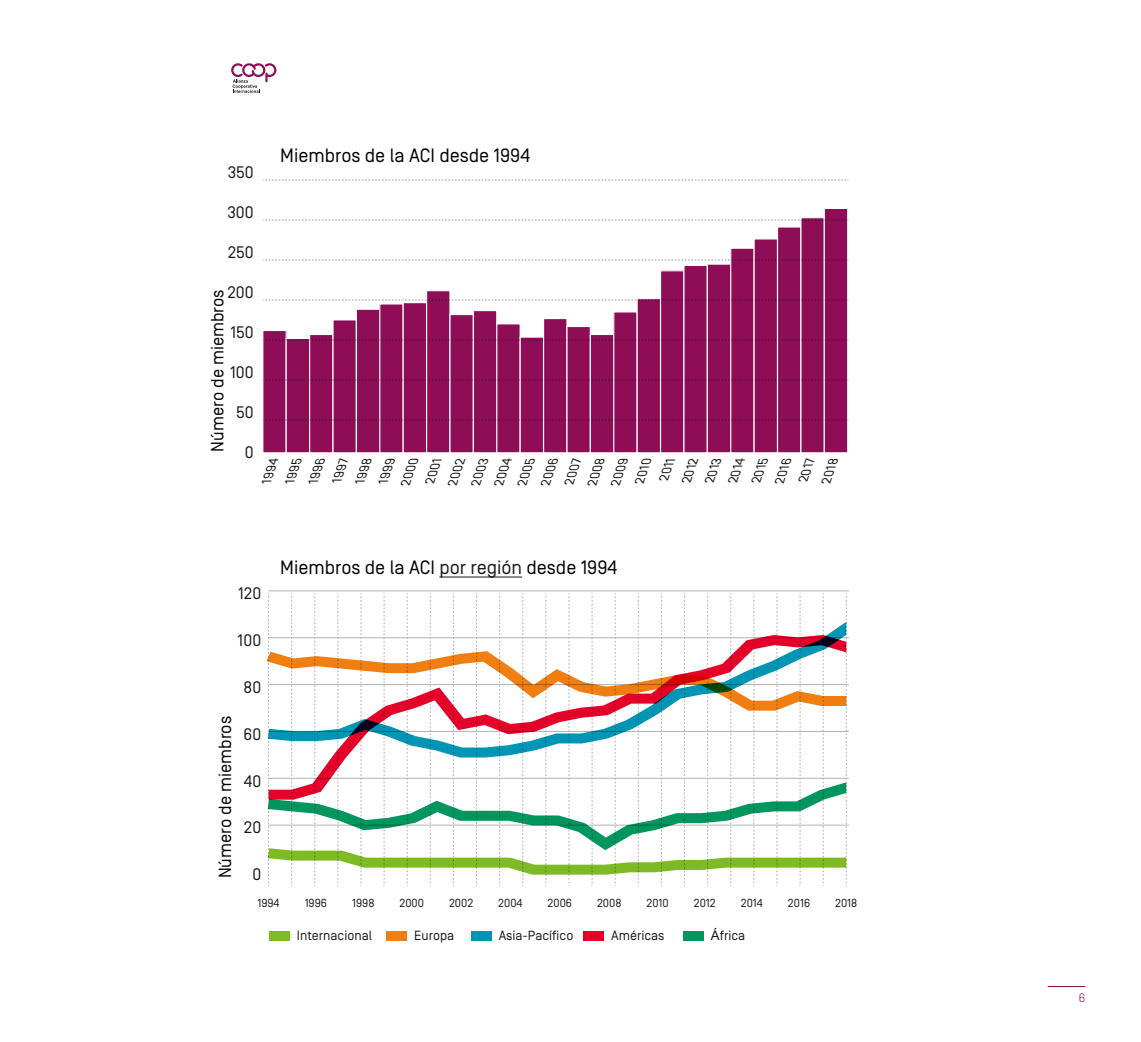
<style>
.page{position:relative;width:1141px;height:1042px;background:#fff}
.page>*{position:absolute;margin:0;border:0;box-sizing:border-box;transform-origin:0 0}
.Légendes_graphes{font:19.25px "Simplon BP Regular";color:#000}
.Légendes_graphes-2{font:17.68px "Simplon BP Regular";color:#000}
.t1{font:16.62px "Simplon BP Regular";color:#181716}
.t2{font:13.3px "Simplon BP Regular";color:#181716}
.t3{font:italic 12.6px "Simplon BP Regular";color:#181716;scale:1.11 1}
.t4{font:300 12.25px "Simplon BP";color:#8d0d57}
.t5{font:11.72px "Simplon BP Regular";color:#181716}
.s1{color:#181716}
.s2{font-family:"Arial"}
</style>
<div class="page">
<svg style="left:231px;top:63px;width:45px;height:30px"></svg>
<svg style="left:263px;top:300px;width:374px;height:1px"></svg>
<svg style="left:263px;top:260px;width:467px;height:1px"></svg>
<svg style="left:263px;top:220px;width:537px;height:1px"></svg>
<svg style="left:263px;top:180px;width:585px;height:1px"></svg>
<div style="left:263px;top:330px;width:23px;height:123px;background:#8d0d57"></div>
<div style="left:262px;top:330px;width:25px;height:123px;border:1px solid #fff"></div>
<div style="left:286px;top:338px;width:24px;height:115px;background:#8d0d57"></div>
<div style="left:286px;top:338px;width:24px;height:115px;border:1px solid #fff"></div>
<div style="left:310px;top:334px;width:23px;height:119px;background:#8d0d57"></div>
<div style="left:309px;top:334px;width:25px;height:119px;border:1px solid #fff"></div>
<div style="left:333px;top:320px;width:23px;height:133px;background:#8d0d57"></div>
<div style="left:332px;top:319px;width:25px;height:134px;border:1px solid #fff"></div>
<div style="left:356px;top:309px;width:24px;height:144px;background:#8d0d57"></div>
<div style="left:356px;top:309px;width:24px;height:144px;border:1px solid #fff"></div>
<div style="left:380px;top:304px;width:23px;height:149px;background:#8d0d57"></div>
<div style="left:379px;top:303px;width:25px;height:150px;border:1px solid #fff"></div>
<div style="left:403px;top:303px;width:24px;height:150px;background:#8d0d57"></div>
<div style="left:403px;top:302px;width:24px;height:151px;border:1px solid #fff"></div>
<div style="left:427px;top:291px;width:23px;height:162px;background:#8d0d57"></div>
<div style="left:426px;top:290px;width:25px;height:163px;border:1px solid #fff"></div>
<div style="left:450px;top:314px;width:23px;height:139px;background:#8d0d57"></div>
<div style="left:449px;top:314px;width:25px;height:139px;border:1px solid #fff"></div>
<div style="left:473px;top:310px;width:24px;height:143px;background:#8d0d57"></div>
<div style="left:473px;top:310px;width:24px;height:143px;border:1px solid #fff"></div>
<div style="left:497px;top:324px;width:23px;height:129px;background:#8d0d57"></div>
<div style="left:496px;top:323px;width:25px;height:130px;border:1px solid #fff"></div>
<div style="left:520px;top:337px;width:24px;height:116px;background:#8d0d57"></div>
<div style="left:520px;top:336px;width:24px;height:117px;border:1px solid #fff"></div>
<div style="left:544px;top:318px;width:23px;height:135px;background:#8d0d57"></div>
<div style="left:543px;top:318px;width:25px;height:135px;border:1px solid #fff"></div>
<div style="left:567px;top:326px;width:23px;height:127px;background:#8d0d57"></div>
<div style="left:566px;top:326px;width:25px;height:127px;border:1px solid #fff"></div>
<div style="left:590px;top:334px;width:24px;height:119px;background:#8d0d57"></div>
<div style="left:590px;top:334px;width:24px;height:119px;border:1px solid #fff"></div>
<div style="left:614px;top:312px;width:23px;height:141px;background:#8d0d57"></div>
<div style="left:613px;top:311px;width:25px;height:142px;border:1px solid #fff"></div>
<div style="left:637px;top:299px;width:24px;height:154px;background:#8d0d57"></div>
<div style="left:661px;top:271px;width:23px;height:182px;background:#8d0d57"></div>
<div style="left:660px;top:270px;width:25px;height:183px;border:1px solid #fff"></div>
<div style="left:684px;top:265px;width:23px;height:188px;background:#8d0d57"></div>
<div style="left:683px;top:265px;width:25px;height:188px;border:1px solid #fff"></div>
<div style="left:707px;top:264px;width:24px;height:189px;background:#8d0d57"></div>
<div style="left:707px;top:263px;width:24px;height:190px;border:1px solid #fff"></div>
<div style="left:731px;top:248px;width:23px;height:205px;background:#8d0d57"></div>
<div style="left:730px;top:248px;width:25px;height:205px;border:1px solid #fff"></div>
<div style="left:754px;top:239px;width:23px;height:214px;background:#8d0d57"></div>
<div style="left:777px;top:227px;width:24px;height:226px;background:#8d0d57"></div>
<div style="left:777px;top:226px;width:24px;height:227px;border:1px solid #fff"></div>
<div style="left:801px;top:218px;width:23px;height:235px;background:#8d0d57"></div>
<div style="left:800px;top:217px;width:25px;height:236px;border:1px solid #fff"></div>
<div style="left:824px;top:208px;width:24px;height:245px;background:#8d0d57"></div>
<div style="left:824px;top:208px;width:24px;height:245px;border:1px solid #fff"></div>
<hr style="left:269px;top:825px;width:580px;height:1px;background:#b1b2b3">
<hr style="left:269px;top:778px;width:580px;height:1px;background:#b1b2b3">
<hr style="left:269px;top:731px;width:580px;height:1px;background:#b1b2b3">
<hr style="left:269px;top:684px;width:580px;height:1px;background:#b1b2b3">
<hr style="left:269px;top:637px;width:580px;height:1px;background:#b1b2b3">
<hr style="left:269px;top:590px;width:580px;height:1px;background:#b1b2b3">
<div style="left:269px;top:930px;width:21px;height:10px;background:#7eba23"></div>
<div style="left:386px;top:930px;width:21px;height:10px;background:#f07e10"></div>
<div style="left:471px;top:930px;width:20px;height:10px;background:#0094b5"></div>
<div style="left:583px;top:930px;width:21px;height:10px;background:#e40029"></div>
<div style="left:683px;top:930px;width:21px;height:10px;background:#00965e"></div>
<svg style="left:266px;top:593px;width:581px;height:293px"></svg>
<hr style="left:439px;top:576px;width:83px;height:1px;background:#181716">
<hr style="left:1048px;top:986px;width:37px;height:1px;background:#8d0d57">
<p class="t1" style="left:228px;top:163px;width:27px">350</p>
<p class="t1" style="left:227px;top:203px;width:28px">300</p>
<p class="t1" style="left:228px;top:243px;width:27px">250</p>
<p class="Légendes_graphes" style="left:280px;top:144px;width:251px">Miembros de la ACI desde 1994</p>
<p class="t1" style="left:228px;top:283px;width:28px">200</p>
<p class="Légendes_graphes-2" style="left:207px;top:451px;width:164px;rotate:-90deg">Número de miembros</p>
<p class="t1" style="left:231px;top:323px;width:25px">150</p>
<p class="t1" style="left:230px;top:363px;width:25px">100</p>
<p class="t1" style="left:236px;top:403px;width:19px">50</p>
<p class="t1" style="left:245px;top:443px;width:10px">0</p>
<p class="t3" style="left:260px;top:480px;width:26px;rotate:-71deg">1994</p>
<p class="t3" style="left:283px;top:480px;width:26px;rotate:-71deg">1995</p>
<p class="t3" style="left:306px;top:480px;width:26px;rotate:-71deg">1996</p>
<p class="t3" style="left:330px;top:479px;width:25px;rotate:-71deg">1997</p>
<p class="t3" style="left:353px;top:480px;width:26px;rotate:-71deg">1998</p>
<p class="t3" style="left:376px;top:480px;width:26px;rotate:-71deg">1999</p>
<p class="t3" style="left:399px;top:482px;width:28px;rotate:-71deg">2000</p>
<p class="t3" style="left:423px;top:480px;width:26px;rotate:-71deg">2001</p>
<p class="t3" style="left:445px;top:482px;width:28px;rotate:-71deg">2002</p>
<p class="t3" style="left:469px;top:482px;width:28px;rotate:-71deg">2003</p>
<p class="t3" style="left:492px;top:482px;width:28px;rotate:-71deg">2004</p>
<p class="t3" style="left:515px;top:482px;width:28px;rotate:-71deg">2005</p>
<p class="t3" style="left:538px;top:482px;width:28px;rotate:-71deg">2006</p>
<p class="t3" style="left:562px;top:481px;width:27px;rotate:-71deg">2007</p>
<p class="t3" style="left:585px;top:482px;width:28px;rotate:-71deg">2008</p>
<p class="t3" style="left:608px;top:482px;width:28px;rotate:-71deg">2009</p>
<p class="t3" style="left:632px;top:480px;width:26px;rotate:-71deg">2010</p>
<p class="t3" style="left:657px;top:477px;width:23px;rotate:-71deg">2011</p>
<p class="t3" style="left:679px;top:479px;width:26px;rotate:-71deg">2012</p>
<p class="t3" style="left:703px;top:479px;width:26px;rotate:-71deg">2013</p>
<p class="t3" style="left:726px;top:479px;width:26px;rotate:-71deg">2014</p>
<p class="t3" style="left:749px;top:479px;width:26px;rotate:-71deg">2015</p>
<p class="t3" style="left:772px;top:480px;width:26px;rotate:-71deg">2016</p>
<p class="t3" style="left:796px;top:478px;width:25px;rotate:-71deg">2017</p>
<p class="t3" style="left:819px;top:480px;width:26px;rotate:-71deg">2018</p>
<p class="Légendes_graphes" style="left:280px;top:556px;width:339px">Miembros de la ACI <span class="s1">por región</span> desde 1994</p>
<p class="t1" style="left:238px;top:584px;width:25px">120</p>
<p class="t1" style="left:238px;top:630px;width:25px">100</p>
<p class="Légendes_graphes-2" style="left:215px;top:878px;width:164px;rotate:-90deg">Número de miembros</p>
<p class="t1" style="left:244px;top:677px;width:19px">80</p>
<p class="t1" style="left:243px;top:724px;width:19px">60</p>
<p class="t1" style="left:244px;top:771px;width:19px">40</p>
<p class="t1" style="left:244px;top:818px;width:19px">20</p>
<p class="t1" style="left:252px;top:865px;width:10px">0</p>
<p class="t5" style="left:257px;top:896px;width:24px">1994</p>
<p class="t5" style="left:305px;top:896px;width:24px">1996</p>
<p class="t5" style="left:352px;top:896px;width:24px">1998</p>
<p class="t5" style="left:399px;top:896px;width:26px">2000</p>
<p class="t5" style="left:449px;top:896px;width:26px">2002</p>
<p class="t5" style="left:498px;top:896px;width:26px">2004</p>
<p class="t5" style="left:548px;top:896px;width:26px">2006</p>
<p class="t5" style="left:597px;top:896px;width:26px">2008</p>
<p class="t5" style="left:647px;top:896px;width:24px">2010</p>
<p class="t5" style="left:694px;top:896px;width:23px">2012</p>
<p class="t5" style="left:741px;top:896px;width:24px">2014</p>
<p class="t5" style="left:788px;top:896px;width:24px">2016</p>
<p class="t5" style="left:835px;top:896px;width:24px">2018</p>
<p class="t2" style="left:297px;top:928px;width:77px">Internacional</p>
<p class="t2" style="left:414px;top:928px;width:41px">Europa</p>
<p class="t2" style="left:499px;top:928px;width:76px">Asia-Pacífico</p>
<p class="t2" style="left:611px;top:928px;width:55px">Américas</p>
<p class="t2" style="left:711px;top:928px;width:36px"><span class="s2">Á</span>frica</p>
<p class="t4" style="left:1079px;top:990px;width:8px">6</p>
</div>
